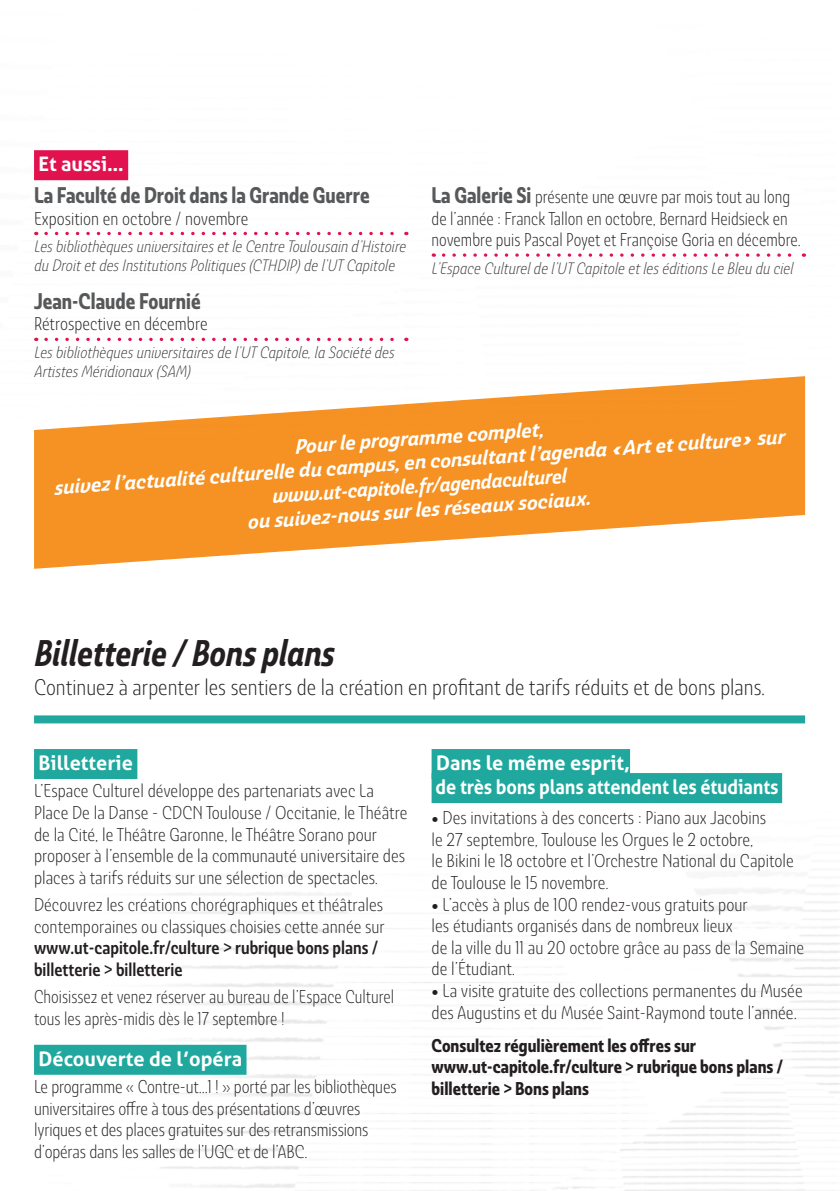
<style>
.page{position:relative;width:840px;height:1191px;background:#fff}
.page>*{position:absolute;margin:0;border:0;box-sizing:border-box;transform-origin:0 0}
.t1{font:italic 700 36px "Ashemore Cond";color:#231f20;scale:.95 1}
.t2{font:300 22px "Ashemore Cond";color:#231f20}
.t3{font:700 22px "Ashemore Cond";color:#57585a;scale:.95 1}
.t4{font:italic 700 20px/24px "Ashemore Norm";color:#fff;text-align:center}
.t5{font:700 20px/24px "Aller";color:#fff}
.t6{font:300 18px/21.6px "Ashemore Cond";color:#231f20}
.t7{font:300 18px/21.6px "Ashemore Cond";color:#231f20;scale:.95 1}
.t8{font:700 18px/21.6px "Ashemore Cond";color:#231f20}
.t9{font:500 18px/21.6px "Ashemore Cond";color:#231f20}
.t10{font:italic 300 16px/19.2px "Ashemore Cond";color:#383839}
.s1{font-weight:700;font-size:22px;color:#57585a}
.s2{font-family:"Ashemore Norm";font-weight:900}
</style>
<div class="page">
<img style="left:34px;top:1036px;width:805px;height:155px">
<img style="left:34px;top:150px;width:805px;height:880px">
<div style="left:34px;top:150px;width:94px;height:30px;background:#e2124f"></div>
<svg style="left:46px;top:232px;width:360px;height:3px"></svg>
<svg style="left:46px;top:338px;width:360px;height:3px"></svg>
<svg style="left:443px;top:253px;width:354px;height:4px"></svg>
<svg style="left:34px;top:376px;width:770px;height:193px;fill:#f59223"></svg>
<div style="left:34px;top:715px;width:770px;height:8px;background:#20a89e"></div>
<div style="left:34px;top:749px;width:103px;height:30px;background:#20a89e"></div>
<div style="left:34px;top:1044px;width:212px;height:30px;background:#20a89e"></div>
<div style="left:431px;top:749px;width:198px;height:30px;background:#20a89e"></div>
<div style="left:431px;top:773px;width:350px;height:30px;background:#20a89e"></div>
<p class="t5" style="left:38px;top:152px;width:87px">Et aussi…</p>
<p class="t3" style="left:34px;top:182px;width:354px">La Faculté de Droit dans la Grande Guerre</p>
<p class="t6" style="left:34px;top:207px;width:216px">Exposition en octobre / novembre</p>
<p class="t10" style="left:34px;top:237px;width:373px">Les bibliothèques universitaires et le Centre Toulousain d’Histoire du Droit et des Institutions Politiques (CTHDIP) de l’UT Capitole</p>
<p class="t3" style="left:34px;top:287px;width:177px">Jean-Claude Fournié</p>
<p class="t6" style="left:34px;top:313px;width:175px">Rétrospective en décembre</p>
<p class="t10" style="left:34px;top:343px;width:362px">Les bibliothèques universitaires de l’UT Capitole, la Société des<br>Artistes Méridionaux (SAM)</p>
<p class="t7" style="left:431px;top:186px;width:390px"><span class="s1">La Galerie Si</span> présente une œuvre par mois tout au long de l’année : Franck Tallon en octobre, Bernard Heidsieck en novembre puis Pascal Poyet et Françoise Goria en décembre.</p>
<p class="t10" style="left:431px;top:258px;width:363px">L’Espace Culturel de l’UT Capitole et les éditions Le Bleu du ciel</p>
<p class="t4" style="left:51px;top:451px;width:733px;rotate:-4deg">Pour le programme complet,<br>suivez l’actualité culturelle du campus, en consultant l’agenda «Art et culture» sur www.ut-capitole.fr/agendaculturel<br>ou suivez-nous sur les réseaux sociaux.</p>
<h1 class="t1" style="left:34px;top:631px;width:317px">Billetterie / Bons plans</h1>
<p class="t2" style="left:34px;top:674px;width:732px">Continuez à arpenter les sentiers de la création en profitant de tarifs réduits et de bons plans.</p>
<p class="t5" style="left:38px;top:751px;width:96px">Billetterie</p>
<p class="t6" style="left:34px;top:780px;width:375px">L’Espace Culturel développe des partenariats avec La Place De la Danse - CDCN Toulouse / Occitanie, le Théâtre de la Cité, le Théâtre Garonne, le Théâtre Sorano pour proposer à l’ensemble de la communauté universitaire des places à tarifs réduits sur une sélection de spectacles.</p>
<p class="t6" style="left:34px;top:893px;width:352px">Découvrez les créations chorégraphiques et théâtrales contemporaines ou classiques choisies cette année sur</p>
<p class="t9" style="left:34px;top:937px;width:345px">www.ut-capitole.fr/culture &gt; rubrique bons plans / billetterie &gt; billetterie</p>
<p class="t7" style="left:34px;top:985px;width:380px">Choisissez et venez réserver au bureau de l’Espace Culturel tous les après-midis dès le 17 septembre !</p>
<p class="t5" style="left:38px;top:1046px;width:205px">Découverte de l’opéra</p>
<p class="t6" style="left:34px;top:1075px;width:364px">Le programme « Contre-ut...1 ! » porté par les bibliothèques universitaires offre à tous des présentations d’œuvres lyriques et des places gratuites sur des retransmissions d’opéras dans les salles de l’UGC et de l’ABC.</p>
<p class="t5" style="left:435px;top:751px;width:344px">Dans le même esprit,<br>de très bons plans attendent les étudiants</p>
<p class="t6" style="left:431px;top:807px;width:363px"><span class="s2">•</span> Des invitations à des concerts : Piano aux Jacobins<br>le 27 septembre, Toulouse les Orgues le 2 octobre,<br>le Bikini le 18 octobre et l’Orchestre National du Capitole de Toulouse le 15 novembre.</p>
<p class="t6" style="left:431px;top:893px;width:374px"><span class="s2">•</span> L’accès à plus de 100 rendez-vous gratuits pour<br>les étudiants organisés dans de nombreux lieux<br>de la ville du 11 au 20 octobre grâce au pass de la Semaine de l’Étudiant.</p>
<p class="t6" style="left:431px;top:979px;width:372px"><span class="s2">•</span> La visite gratuite des collections permanentes du Musée des Augustins et du Musée Saint-Raymond toute l’année.</p>
<p class="t8" style="left:431px;top:1034px;width:353px">Consultez régulièrement les offres sur www.ut-capitole.fr/culture &gt; rubrique bons plans / billetterie &gt; Bons plans</p>
</div>
